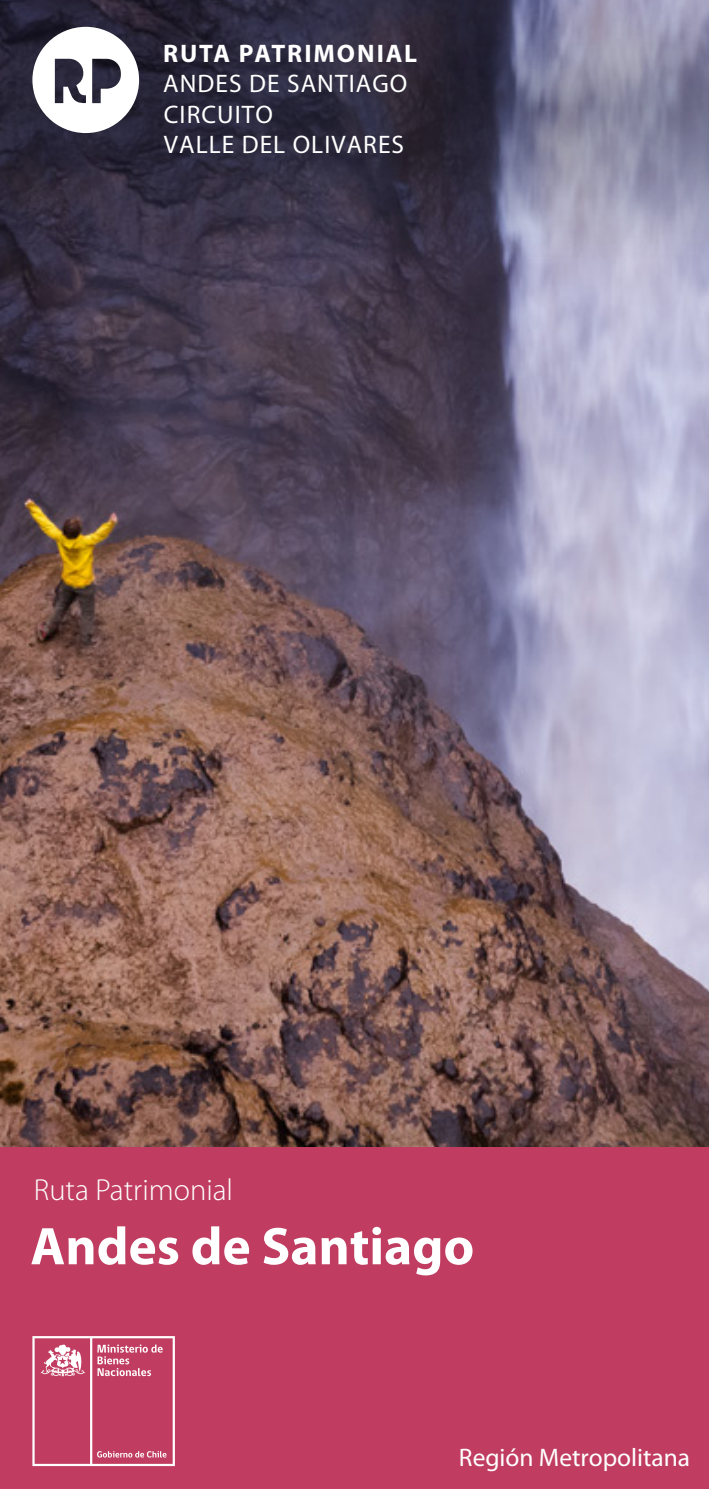
<style>
.page{position:relative;width:709px;height:1489px;background:#fff}
.page>*{position:absolute;margin:0;border:0;box-sizing:border-box;transform-origin:0 0}
.t1{font:700 53.5px "Myriad Pro";color:#fff}
.t2{font:300 30.5px "Myriad Pro";color:#fff}
.t3{font:25.5px/30.5px "Myriad Pro";letter-spacing:.04em;color:#fff}
.t4{font:25.5px "Myriad Pro";color:#fff}
.t5{font:700 25.5px "Myriad Pro";letter-spacing:.07em;color:#fff}
</style>
<div class="page">
<div style="left:0;top:1146px;width:709px;height:342px;background:#c03d61"></div>
<img style="left:0;top:285px;width:709px;height:861px">
<svg style="left:0;top:0;width:709px;height:285px;background:#4f4c61"></svg>
<svg style="left:32px;top:1336px;width:143px;height:129px"></svg>
<svg style="left:32px;top:27px;width:107px;height:106px"></svg>
<p class="t5" style="left:163px;top:36px;width:255px">RUTA PATRIMONIAL</p>
<p class="t3" style="left:163px;top:67px;width:246px">ANDES DE SANTIAGO</p>
<p class="t3" style="left:164px;top:98px;width:242px">CIRCUITO<br>VALLE DEL OLIVARES</p>
<p class="t2" style="left:34px;top:1171px;width:201px">Ruta Patrimonial</p>
<h1 class="t1" style="left:30px;top:1211px;width:445px">Andes de Santiago</h1>
<p class="t4" style="left:459px;top:1441px;width:233px">Región Metropolitana</p>
</div>
